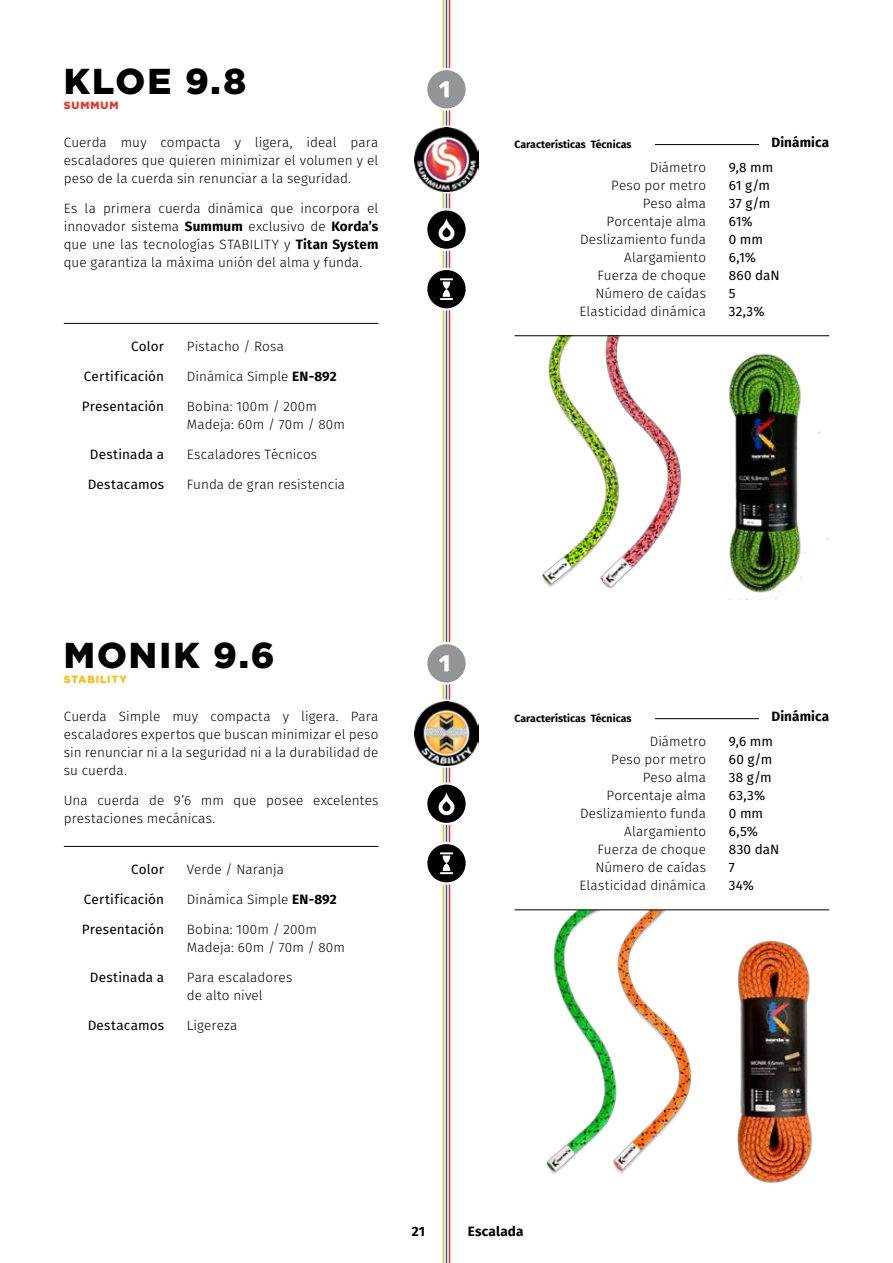
<style>
.page{position:relative;width:893px;height:1263px;background:#fff}
.page>*{position:absolute;margin:0;border:0;box-sizing:border-box;transform-origin:0 0}
.t1{font:900 36px "Gotham HTF";letter-spacing:.055em;color:#000}
.t2{font:300 13.5px/18px "Fira Sans";letter-spacing:.005em;color:#000}
.t3{font:13.5px/18px "Fira Sans";letter-spacing:.01em;color:#000}
.t4{font:700 13.5px "Fira Sans";letter-spacing:.01em;color:#000}
.t5{font:700 10.5px "Fira Sans";color:#000}
.t6{font:900 10.5px "Gotham HTF";letter-spacing:.075em;color:#febc11}
.t7{font:900 10.5px "Gotham HTF";letter-spacing:.09em;color:#ee312d}
.s1{font-weight:700}
</style>
<div class="page">
<hr style="left:446px;top:0;width:1px;height:1263px;background:#2862ab">
<hr style="left:443px;top:0;width:1px;height:1263px;background:#febc11">
<hr style="left:449px;top:0;width:1px;height:1263px;background:#ee312d">
<img style="left:514px;top:336px;width:50px;height:251px">
<img style="left:514px;top:910px;width:67px;height:264px">
<img style="left:564px;top:336px;width:157px;height:253px">
<img style="left:581px;top:910px;width:121px;height:264px">
<img style="left:737px;top:941px;width:75px;height:242px">
<img style="left:697px;top:346px;width:131px;height:254px">
<hr style="left:64px;top:323px;width:314px;height:1px;background:#000">
<div style="left:425px;top:68px;width:43px;height:43px;background:#fff;border-radius:50%"></div>
<div style="left:427px;top:70px;width:39px;height:38px;background:#939598;border-radius:50%"></div>
<svg style="left:439px;top:81px;width:10px;height:16px"></svg>
<div style="left:425px;top:208px;width:43px;height:43px;background:#fff;border-radius:50%"></div>
<div style="left:427px;top:210px;width:39px;height:39px;background:#000;border-radius:50%"></div>
<svg style="left:438px;top:218px;width:17px;height:23px"></svg>
<hr style="left:64px;top:846px;width:314px;height:1px;background:#000">
<div style="left:425px;top:642px;width:43px;height:43px;background:#fff;border-radius:50%"></div>
<div style="left:427px;top:644px;width:39px;height:38px;background:#939598;border-radius:50%"></div>
<svg style="left:439px;top:655px;width:10px;height:16px"></svg>
<div style="left:425px;top:782px;width:43px;height:43px;background:#fff;border-radius:50%"></div>
<div style="left:427px;top:784px;width:39px;height:39px;background:#000;border-radius:50%"></div>
<svg style="left:438px;top:792px;width:17px;height:24px"></svg>
<svg style="left:425px;top:268px;width:43px;height:42px"></svg>
<div style="left:427px;top:270px;width:39px;height:38px;background:#000;border-radius:50%"></div>
<svg style="left:440px;top:278px;width:13px;height:22px"></svg>
<svg style="left:425px;top:842px;width:43px;height:42px"></svg>
<div style="left:427px;top:844px;width:39px;height:38px;background:#000;border-radius:50%"></div>
<svg style="left:440px;top:852px;width:13px;height:22px"></svg>
<hr style="left:514px;top:909px;width:315px;height:1px;background:#000">
<hr style="left:655px;top:718px;width:104px;height:1px;background:#000">
<hr style="left:514px;top:335px;width:315px;height:1px;background:#000">
<hr style="left:655px;top:144px;width:104px;height:1px;background:#000">
<svg style="left:412px;top:699px;width:68px;height:68px"></svg>
<img style="left:415px;top:702px;width:63px;height:63px">
<svg style="left:412px;top:125px;width:68px;height:68px"></svg>
<img style="left:415px;top:128px;width:63px;height:63px">
<h1 class="t1" style="left:64px;top:60px;width:184px">KLOE 9.8</h1>
<p class="t7" style="left:64px;top:99px;width:56px">SUMMUM</p>
<p class="t2" style="left:64px;top:134px;width:316px;text-align:justify">Cuerda muy compacta y ligera, ideal para escaladores que quieren minimizar el volumen y el peso de la cuerda sin renunciar a la seguridad.</p>
<p class="t2" style="left:64px;top:200px;width:316px;text-align:justify">Es la primera cuerda dinámica que incorpora el innovador sistema <span class="s1">Summum</span> exclusivo de <span class="s1">Korda’s </span>que une las tecnologías STABILITY y <span class="s1">Titan System </span>que garantiza la máxima unión del alma y funda.</p>
<p class="t3" style="left:131px;top:338px;width:34px">Color</p>
<p class="t3" style="left:84px;top:368px;width:82px">Certificación</p>
<p class="t3" style="left:82px;top:398px;width:84px">Presentación</p>
<p class="t3" style="left:90px;top:446px;width:76px">Destinada a</p>
<p class="t3" style="left:88px;top:476px;width:78px">Destacamos</p>
<p class="t2" style="left:187px;top:338px;width:99px">Pistacho / Rosa</p>
<p class="t2" style="left:187px;top:368px;width:152px">Dinámica Simple <span class="s1">EN-892</span></p>
<p class="t2" style="left:187px;top:398px;width:160px">Bobina: 100m / 200m<br>Madeja: 60m / 70m / 80m</p>
<p class="t2" style="left:187px;top:446px;width:132px">Escaladores Técnicos</p>
<p class="t2" style="left:187px;top:476px;width:160px">Funda de gran resistencia</p>
<h1 class="t1" style="left:64px;top:634px;width:212px">MONIK 9.6</h1>
<p class="t6" style="left:64px;top:673px;width:65px">STABILITY</p>
<p class="t2" style="left:64px;top:708px;width:316px;text-align:justify">Cuerda Simple muy compacta y ligera. Para escaladores expertos que buscan minimizar el peso sin renunciar ni a la seguridad ni a la durabilidad de su cuerda.</p>
<p class="t2" style="left:64px;top:792px;width:316px">Una cuerda de 9’6 mm que posee excelentes prestaciones mecánicas.</p>
<p class="t3" style="left:131px;top:861px;width:34px">Color</p>
<p class="t3" style="left:84px;top:891px;width:82px">Certificación</p>
<p class="t3" style="left:82px;top:921px;width:84px">Presentación</p>
<p class="t3" style="left:90px;top:969px;width:76px">Destinada a</p>
<p class="t3" style="left:88px;top:1017px;width:78px">Destacamos</p>
<p class="t2" style="left:187px;top:861px;width:99px">Verde / Naranja</p>
<p class="t2" style="left:187px;top:891px;width:152px">Dinámica Simple <span class="s1">EN-892</span></p>
<p class="t2" style="left:187px;top:921px;width:160px">Bobina: 100m / 200m<br>Madeja: 60m / 70m / 80m</p>
<p class="t2" style="left:187px;top:969px;width:107px">Para escaladores de alto nivel</p>
<p class="t2" style="left:187px;top:1017px;width:52px">Ligereza</p>
<p class="t5" style="left:514px;top:137px;width:118px">Características Técnicas</p>
<p class="t4" style="left:771px;top:132px;width:59px">Dinámica</p>
<p class="t2" style="left:579px;top:159px;width:128px;text-align:right">Diámetro<br>Peso por metro<br>Peso alma<br>Porcentaje alma<br>Deslizamiento funda<br>Alargamiento<br>Fuerza de choque<br>Número de caídas<br>Elasticidad dinámica</p>
<p class="t3" style="left:729px;top:159px;width:52px">9,8 mm<br>61 g/m<br>37 g/m<br>61%<br>0 mm<br>6,1%<br>860 daN<br>5<br>32,3%</p>
<p class="t5" style="left:514px;top:711px;width:118px">Características Técnicas</p>
<p class="t4" style="left:771px;top:707px;width:59px">Dinámica</p>
<p class="t2" style="left:579px;top:733px;width:128px;text-align:right">Diámetro<br>Peso por metro<br>Peso alma<br>Porcentaje alma<br>Deslizamiento funda<br>Alargamiento<br>Fuerza de choque<br>Número de caídas<br>Elasticidad dinámica</p>
<p class="t3" style="left:729px;top:733px;width:52px">9,6 mm<br>60 g/m<br>38 g/m<br>63,3%<br>0 mm<br>6,5%<br>830 daN<br>7<br>34%</p>
<p class="t4" style="left:412px;top:1222px;width:15px">21</p>
<p class="t4" style="left:468px;top:1222px;width:57px">Escalada</p>
</div>
